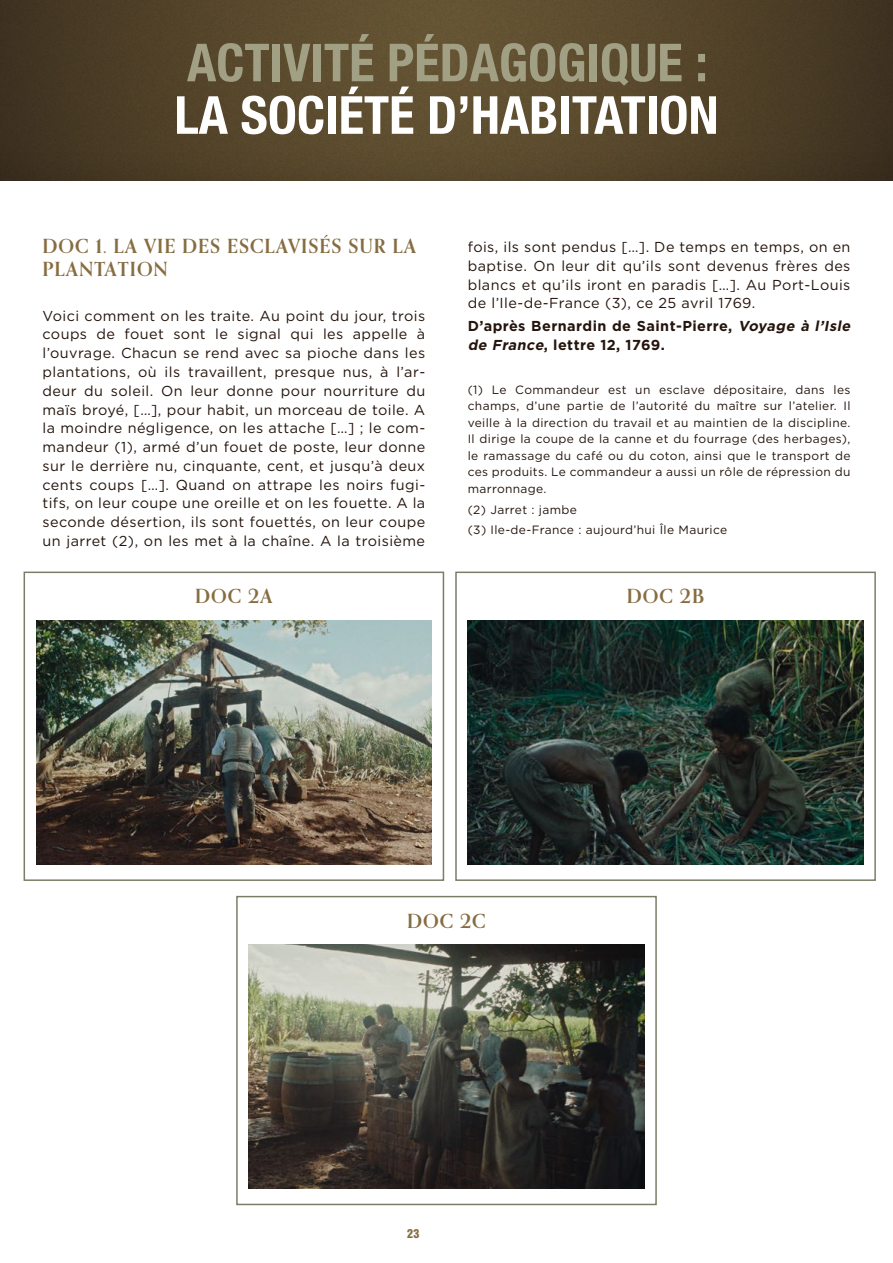
<style>
.page{position:relative;width:893px;height:1263px;background:#fff}
.page>*{position:absolute;margin:0;border:0;box-sizing:border-box;transform-origin:0 0}
.t1{font:700 condensed 52.5px "Helvetica Neue";color:#fff}
.t2{font:700 condensed 52.5px "Helvetica Neue";color:#a19f84}
.t3{font:700 19.5px/23.4px "Orpheus Pro";letter-spacing:.05em;color:#866d41}
.t4{font:14.4px/18.8px "Gotham";letter-spacing:.03em;color:#24140c;text-align:justify}
.t5{font:700 14.4px/18.8px "Gotham";letter-spacing:.03em;color:#24140c}
.t6{font:12px/16.5px "Gotham";letter-spacing:.03em;color:#24140c;text-align:justify}
.t7{font:900 condensed 12px "Helvetica LT Std";color:#866d41}
.s1{font-style:italic}
</style>
<div class="page">
<div style="left:236px;top:896px;width:421px;height:309px;border:2px solid #7c7d68"></div>
<div style="left:455px;top:572px;width:421px;height:309px;border:2px solid #7c7d68"></div>
<div style="left:24px;top:572px;width:420px;height:309px;border:2px solid #7c7d68"></div>
<div style="left:0;top:0;width:893px;height:181px;background:#3f3f3d;opacity:.2"></div>
<img style="left:36px;top:621px;width:395px;height:243px">
<img style="left:468px;top:621px;width:395px;height:243px">
<img style="left:249px;top:945px;width:395px;height:243px">
<h1 class="t2" style="left:187px;top:19px;width:522px">ACTIVITÉ PÉDAGOGIQUE :</h1>
<h1 class="t1" style="left:174px;top:72px;width:546px">LA SOCIÉTÉ D’HABITATION</h1>
<h2 class="t3" style="left:43px;top:234px;width:375px">DOC 1. LA VIE DES ESCLAVISÉS SUR LA<br>PLANTATION</h2>
<p class="t4" style="left:43px;top:306px;width:384px">Voici comment on les traite. Au point du jour, trois coups de fouet sont le signal qui les appelle à l’ouvrage. Chacun se rend avec sa pioche dans les plantations, où ils travaillent, presque nus, à l’ar&shy;deur du soleil. On leur donne pour nourriture du maïs broyé, […], pour habit, un morceau de toile. A la moindre négligence, on les attache […] ; le com&shy;mandeur (1), armé d’un fouet de poste, leur donne sur le derrière nu, cinquante, cent, et jusqu’à deux cents coups […]. Quand on attrape les noirs fugi&shy;tifs, on leur coupe une oreille et on les fouette. A la seconde désertion, ils sont fouettés, on leur coupe un jarret (2), on les met à la chaîne. A la troisième</p>
<p class="t4" style="left:468px;top:237px;width:384px">fois, ils sont pendus […]. De temps en temps, on en baptise. On leur dit qu’ils sont devenus frères des blancs et qu’ils iront en paradis […]. Au Port-Louis de l’Ile-de-France (3), ce 25 avril 1769.</p>
<p class="t5" style="left:468px;top:317px;width:388px">D’après Bernardin de Saint-Pierre, <span class="s1">Voyage à l’Isle de France</span>, lettre 12, 1769.</p>
<p class="t6" style="left:468px;top:381px;width:384px">(1) Le Commandeur est un esclave dépositaire, dans les champs, d’une partie de l’autorité du maître sur l’atelier. Il veille à la direction du travail et au maintien de la discipline.<br>Il dirige la coupe de la canne et du fourrage (des herbages), le ramassage du café ou du coton, ainsi que le transport de ces produits. Le commandeur a aussi un rôle de répression du marronnage.</p>
<p class="t6" style="left:468px;top:499px;width:261px;line-height:20.7px">(2) Jarret : jambe<br>(3) Ile-de-France : aujourd’hui Île Maurice</p>
<h2 class="t3" style="left:195px;top:584px;width:79px">DOC 2A</h2>
<h2 class="t3" style="left:627px;top:584px;width:79px">DOC 2B</h2>
<h2 class="t3" style="left:407px;top:909px;width:80px">DOC 2C</h2>
<p class="t7" style="left:407px;top:1226px;width:14px">23</p>
</div>
